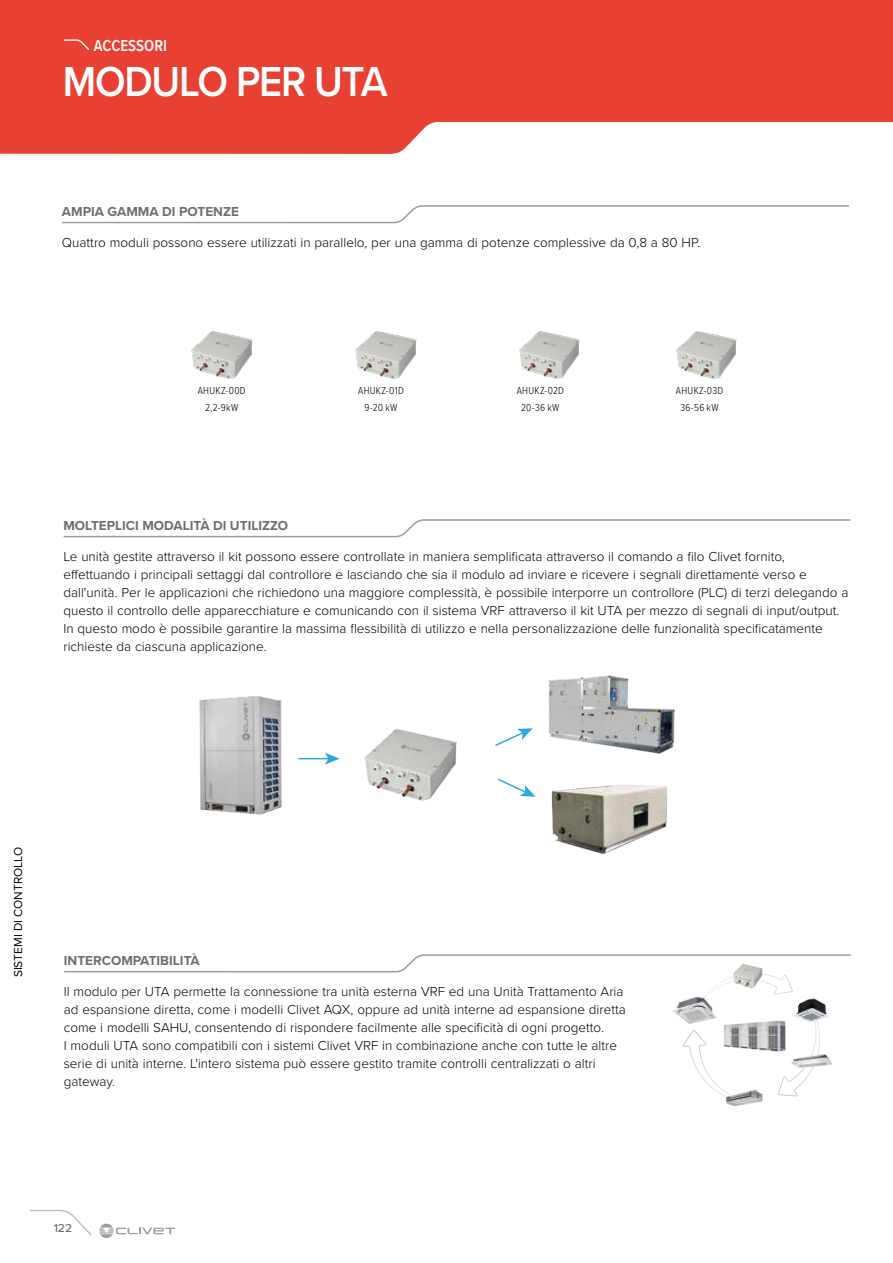
<style>
.page{position:relative;width:893px;height:1263px;background:#fff}
.page>*{position:absolute;margin:0;border:0;box-sizing:border-box;transform-origin:0 0}
.t1{font:600 43.5px "Proxima Nova";letter-spacing:-.03em;color:#fff;scale:.92 1}
.t2{font:600 16.5px "Proxima Nova Cond";color:#fff}
.t3{font:300 13.5px/18px "Proxima Nova";color:#000}
.t4{font:700 13.5px "Proxima Nova";color:#706f6f}
.t5{font:12px "Proxima Nova";color:#000}
.t6{font:500 12px "Proxima Nova";color:#706f6f}
.t7{font:300 10.5px/16.8px "Proxima Nova Cond";letter-spacing:.025em;color:#000;text-align:center}
</style>
<div class="page">
<svg style="left:30px;top:1209px;width:62px;height:26px"></svg>
<svg style="left:99px;top:1224px;width:76px;height:14px"></svg>
<svg style="left:62px;top:205px;width:788px;height:19px"></svg>
<svg style="left:63px;top:519px;width:788px;height:19px"></svg>
<img style="left:191px;top:331px;width:62px;height:48px">
<img style="left:355px;top:331px;width:61px;height:48px">
<img style="left:519px;top:331px;width:61px;height:48px">
<img style="left:676px;top:331px;width:61px;height:48px">
<svg style="left:64px;top:954px;width:787px;height:143px"></svg>
<img style="left:789px;top:1052px;width:44px;height:17px">
<img style="left:721px;top:1018px;width:67px;height:36px">
<img style="left:793px;top:998px;width:37px;height:25px">
<img style="left:725px;top:1090px;width:38px;height:16px">
<img style="left:732px;top:964px;width:30px;height:25px">
<img style="left:672px;top:997px;width:46px;height:31px">
<svg style="left:0;top:0;width:893px;height:154px;background:#ea5649"></svg>
<hr style="left:298px;top:758px;width:31px;height:1px;background:#2ea7e0">
<svg style="left:325px;top:753px;width:15px;height:12px"></svg>
<svg style="left:495px;top:728px;width:38px;height:18px"></svg>
<svg style="left:498px;top:778px;width:38px;height:19px"></svg>
<img style="left:199px;top:696px;width:83px;height:119px">
<img style="left:364px;top:728px;width:93px;height:73px">
<img style="left:548px;top:675px;width:127px;height:79px">
<img style="left:551px;top:785px;width:116px;height:69px">
<svg style="left:63px;top:39px;width:27px;height:12px"></svg>
<p class="t2" style="left:94px;top:33px;width:75px">ACCESSORI</p>
<h1 class="t1" style="left:63px;top:49px;width:355px">MODULO PER UTA</h1>
<p class="t4" style="left:62px;top:201px;width:178px">AMPIA GAMMA DI POTENZE</p>
<p class="t3" style="left:62px;top:233px;width:640px">Quattro moduli possono essere utilizzati in parallelo, per una gamma di potenze complessive da 0,8 a 80 HP.</p>
<p class="t7" style="left:198px;top:381px;width:49px">AHUKZ-00D<br>2,2-9kW</p>
<p class="t7" style="left:517px;top:381px;width:49px">AHUKZ-02D<br>20-36 kW</p>
<p class="t7" style="left:676px;top:381px;width:49px">AHUKZ-03D<br>36-56 kW</p>
<p class="t7" style="left:358px;top:381px;width:47px">AHUKZ-01D<br>9-20 kW</p>
<p class="t4" style="left:63px;top:515px;width:226px">MOLTEPLICI MODALITÀ DI UTILIZZO</p>
<p class="t3" style="left:63px;top:547px;width:787px">Le unità gestite attraverso il kit possono essere controllate in maniera semplificata attraverso il comando a filo Clivet fornito, effettuando i principali settaggi dal controllore e lasciando che sia il modulo ad inviare e ricevere i segnali direttamente verso e dall'unità. Per le applicazioni che richiedono una maggiore complessità, è possibile interporre un controllore (PLC) di terzi delegando a questo il controllo delle apparecchiature e comunicando con il sistema VRF attraverso il kit UTA per mezzo di segnali di input/output.<br>In questo modo è possibile garantire la massima flessibilità di utilizzo e nella personalizzazione delle funzionalità specificatamente richieste da ciascuna applicazione.</p>
<p class="t5" style="left:9px;top:977px;width:132px;rotate:-90deg">SISTEMI DI CONTROLLO</p>
<p class="t4" style="left:64px;top:950px;width:138px">INTERCOMPATIBILITÀ</p>
<p class="t3" style="left:64px;top:982px;width:564px">Il modulo per UTA permette la connessione tra unità esterna VRF ed una Unità Trattamento Aria ad espansione diretta, come i modelli Clivet AQX, oppure ad unità interne ad espansione diretta come i modelli SAHU, consentendo di rispondere facilmente alle specificità di ogni progetto.<br>I moduli UTA sono compatibili con i sistemi Clivet VRF in combinazione anche con tutte le altre serie di unità interne. L'intero sistema può essere gestito tramite controlli centralizzati o altri gateway.</p>
<p class="t6" style="left:54px;top:1219px;width:20px">122</p>
</div>
